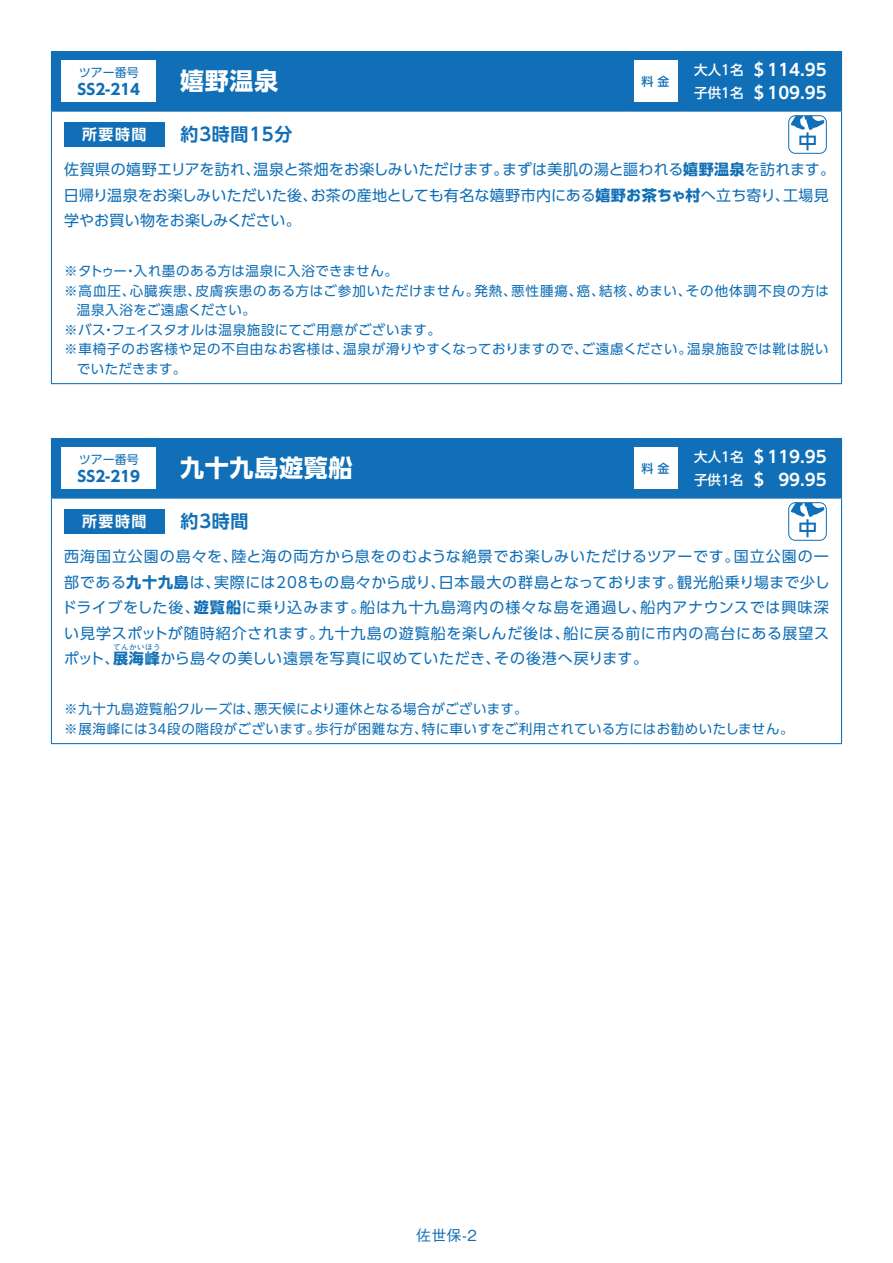
<style>
.page{position:relative;width:893px;height:1263px;background:#fff}
.page>*{position:absolute;margin:0;border:0;box-sizing:border-box;transform-origin:0 0}
.t1{font:700 24px "UD Shin Go Pro";letter-spacing:.03em;color:#fff}
.t2{font:700 18px "UD Shin Go Pro De";letter-spacing:.04em;color:#106fb6}
.t3{font:700 16.5px "UD Shin Go Pro De";color:#fff}
.t4{font:15px/25.5px "UD Shin Go Pro";letter-spacing:.03em;color:#106fb6}
.t5{font:15px/25.5px "UD Shin Go Pro";color:#106fb6}
.t6{font:15px "UD Shin Go Pro";letter-spacing:.06em;color:#106fb6}
.t7{font:15px "UD Shin Go Pro";letter-spacing:.075em;color:#106fb6}
.t8{font:15px "UD Shin Go Pro";letter-spacing:.005em;color:#106fb6}
.t9{font:700 15px "UD Shin Go Pro";color:#106fb6}
.t10{font:15px "UD Shin Go Pro";letter-spacing:.055em;color:#106fb6}
.t11{font:15px "UD Shin Go Pro";letter-spacing:.065em;color:#106fb6}
.t12{font:700 15px "UD Shin Go Pro De";letter-spacing:.1em;color:#fff}
.t13{font:500 15px "Gothic BBB Pro";color:#106fb6}
.t14{font:13.5px/19.5px "UD Shin Go Pro";letter-spacing:.045em;color:#106fb6}
.t15{font:13.5px "UD Shin Go Pro";letter-spacing:.025em;color:#106fb6}
.t16{font:13.5px "UD Shin Go Pro";letter-spacing:.02em;color:#106fb6}
.t17{font:13.5px "UD Shin Go Pro";letter-spacing:.015em;color:#106fb6}
.t18{font:13.5px "UD Shin Go Pro";color:#106fb6}
.t19{font:500 13.5px "UD Shin Go Pro";color:#fff}
.t20{font:13.5px "UD Shin Go Pro";letter-spacing:.07em;color:#106fb6}
.t21{font:12px "UD Shin Go Pro";color:#106fb6}
.t22{font:500 12px "UD Shin Go Pro";color:#106fb6}
.t23{font:700 7.5px "UD Shin Go Pro";letter-spacing:.06em;color:#106fb6}
.s1{font-weight:700}
</style>
<div class="page">
<div style="left:52px;top:52px;width:789px;height:59px;background:#106fb6"></div>
<hr style="left:51px;top:51px;width:576px;height:1px;background:#106fb6">
<hr style="left:51px;top:52px;width:1px;height:59px;background:#106fb6">
<hr style="left:627px;top:51px;width:57px;height:1px;background:#106fb6">
<hr style="left:626px;top:52px;width:1px;height:59px;background:#106fb6">
<hr style="left:684px;top:51px;width:158px;height:1px;background:#106fb6">
<hr style="left:684px;top:52px;width:1px;height:59px;background:#106fb6">
<hr style="left:841px;top:52px;width:1px;height:59px;background:#106fb6">
<hr style="left:51px;top:111px;width:576px;height:1px;background:#106fb6">
<hr style="left:51px;top:112px;width:1px;height:46px;background:#106fb6">
<hr style="left:627px;top:111px;width:57px;height:1px;background:#106fb6">
<hr style="left:684px;top:111px;width:158px;height:1px;background:#106fb6">
<hr style="left:841px;top:112px;width:1px;height:46px;background:#106fb6">
<hr style="left:51px;top:158px;width:1px;height:225px;background:#106fb6">
<hr style="left:841px;top:158px;width:1px;height:225px;background:#106fb6">
<hr style="left:51px;top:383px;width:576px;height:1px;background:#106fb6">
<hr style="left:627px;top:383px;width:57px;height:1px;background:#106fb6">
<hr style="left:684px;top:383px;width:158px;height:1px;background:#106fb6">
<div style="left:62px;top:60px;width:94px;height:42px;background:#fff"></div>
<div style="left:634px;top:60px;width:43px;height:42px;background:#fff"></div>
<div style="left:64px;top:122px;width:101px;height:25px;background:#106fb6"></div>
<div style="left:788px;top:115px;width:39px;height:39px;border:1px solid #106fb6;border-radius:7px"></div>
<svg style="left:790px;top:116px;width:35px;height:34px"></svg>
<div style="left:52px;top:439px;width:789px;height:58px;background:#106fb6"></div>
<hr style="left:51px;top:438px;width:576px;height:1px;background:#106fb6">
<hr style="left:51px;top:439px;width:1px;height:58px;background:#106fb6">
<hr style="left:627px;top:438px;width:57px;height:1px;background:#106fb6">
<hr style="left:626px;top:439px;width:1px;height:58px;background:#106fb6">
<hr style="left:684px;top:438px;width:158px;height:1px;background:#106fb6">
<hr style="left:684px;top:439px;width:1px;height:58px;background:#106fb6">
<hr style="left:841px;top:439px;width:1px;height:58px;background:#106fb6">
<hr style="left:51px;top:497px;width:576px;height:2px;background:#106fb6">
<hr style="left:51px;top:499px;width:1px;height:46px;background:#106fb6">
<hr style="left:627px;top:497px;width:57px;height:2px;background:#106fb6">
<hr style="left:684px;top:497px;width:158px;height:2px;background:#106fb6">
<hr style="left:841px;top:499px;width:1px;height:46px;background:#106fb6">
<hr style="left:51px;top:545px;width:1px;height:198px;background:#106fb6">
<hr style="left:841px;top:545px;width:1px;height:198px;background:#106fb6">
<hr style="left:51px;top:743px;width:576px;height:1px;background:#106fb6">
<hr style="left:627px;top:743px;width:57px;height:1px;background:#106fb6">
<hr style="left:684px;top:743px;width:158px;height:1px;background:#106fb6">
<div style="left:62px;top:447px;width:94px;height:42px;background:#fff"></div>
<div style="left:634px;top:447px;width:43px;height:42px;background:#fff"></div>
<div style="left:64px;top:509px;width:101px;height:25px;background:#106fb6"></div>
<div style="left:788px;top:502px;width:39px;height:39px;border:1px solid #106fb6;border-radius:7px"></div>
<svg style="left:790px;top:503px;width:35px;height:34px"></svg>
<p class="t21" style="left:79px;top:63px;width:61px">ツアー番号</p>
<p class="t3" style="left:751px;top:57px;width:77px">＄114.95</p>
<p class="t19" style="left:694px;top:59px;width:51px">大人1名</p>
<h1 class="t1" style="left:180px;top:62px;width:100px">嬉野温泉</h1>
<p class="t22" style="left:641px;top:72px;width:29px">料金</p>
<p class="t9" style="left:78px;top:77px;width:64px">SS2-214</p>
<p class="t3" style="left:751px;top:79px;width:77px">＄109.95</p>
<p class="t19" style="left:694px;top:82px;width:51px">子供1名</p>
<p class="t12" style="left:82px;top:122px;width:66px">所要時間</p>
<p class="t2" style="left:181px;top:120px;width:113px">約3時間15分</p>
<p class="t4" style="left:502px;top:156px;width:334px">まずは美肌の湯と謳われる<span class="s1">嬉野温泉</span>を訪れます。</p>
<p class="t8" style="left:254px;top:157px;width:256px">温泉と茶畑をお楽しみいただけます。</p>
<p class="t4" style="left:64px;top:156px;width:198px">佐賀県の嬉野エリアを訪れ、</p>
<p class="t5" style="left:64px;top:182px;width:255px">日帰り温泉をお楽しみいただいた後、学やお買い物をお楽しみください。</p>
<p class="t14" style="left:134px;top:261px;width:266px">入れ墨のある方は温泉に入浴できません。</p>
<p class="t4" style="left:311px;top:182px;width:481px">お茶の産地としても有名な嬉野市内にある<span class="s1">嬉野お茶ちゃ村</span>へ立ち寄り、</p>
<p class="t4" style="left:783px;top:182px;width:47px">工場見</p>
<p class="t14" style="left:64px;top:261px;width:64px">※タトゥー</p>
<p class="t14" style="left:124px;top:261px;width:15px">・</p>
<p class="t14" style="left:196px;top:280px;width:285px">皮膚疾患のある方はご参加いただけません。</p>
<p class="t14" style="left:64px;top:280px;width:73px">※高血圧、</p>
<p class="t15" style="left:77px;top:299px;width:181px">温泉入浴をご遠慮ください。</p>
<p class="t15" style="left:64px;top:318px;width:378px">※バスフェイスタオルは温泉施設にてご用意がございます。</p>
<p class="t20" style="left:686px;top:279px;width:145px">その他体調不良の方は</p>
<p class="t14" style="left:130px;top:280px;width:73px">心臓疾患、</p>
<p class="t14" style="left:599px;top:280px;width:44px">結核、</p>
<p class="t14" style="left:511px;top:280px;width:95px">悪性腫瘍 癌、 、</p>
<p class="t14" style="left:474px;top:280px;width:44px">発熱、</p>
<p class="t14" style="left:636px;top:280px;width:57px">めまい、</p>
<p class="t14" style="left:102px;top:319px;width:15px">・</p>
<p class="t18" style="left:343px;top:338px;width:246px">温泉が滑りやすくなっておりますので、</p>
<p class="t14" style="left:582px;top:339px;width:112px">ご遠慮ください。</p>
<p class="t14" style="left:687px;top:339px;width:143px">温泉施設では靴は脱い</p>
<p class="t14" style="left:77px;top:339px;width:273px;text-indent:-13px">※車椅子のお客様や足の不自由なお客様は、でいただきます。</p>
<p class="t21" style="left:79px;top:450px;width:61px">ツアー番号</p>
<p class="t3" style="left:751px;top:444px;width:77px">＄119.95</p>
<p class="t19" style="left:694px;top:446px;width:51px">大人1名</p>
<h1 class="t1" style="left:180px;top:449px;width:174px">九十九島遊覧船</h1>
<p class="t22" style="left:641px;top:459px;width:29px">料金</p>
<p class="t9" style="left:78px;top:464px;width:64px">SS2-219</p>
<p class="t3" style="left:778px;top:466px;width:50px">99.95</p>
<p class="t3" style="left:751px;top:466px;width:18px">＄</p>
<p class="t19" style="left:694px;top:469px;width:51px">子供1名</p>
<p class="t12" style="left:82px;top:509px;width:66px">所要時間</p>
<p class="t2" style="left:181px;top:507px;width:70px">約3時間</p>
<p class="t4" style="left:231px;top:543px;width:509px">陸と海の両方から息をのむような絶景でお楽しみいただけるツアーです。</p>
<p class="t11" style="left:64px;top:544px;width:175px">西海国立公園の島々を、</p>
<p class="t4" style="left:734px;top:543px;width:96px">国立公園の一</p>
<p class="t4" style="left:64px;top:569px;width:158px">部である<span class="s1">九十九島</span>は、</p>
<p class="t4" style="left:677px;top:569px;width:154px">観光船乗り場まで少し</p>
<p class="t4" style="left:439px;top:569px;width:245px">日本最大の群島となっております。</p>
<p class="t4" style="left:214px;top:569px;width:233px">実際には208もの島々から成り、</p>
<p class="t4" style="left:62px;top:594px;width:139px">ドライブをした後、</p>
<p class="t4" style="left:194px;top:594px;width:173px"><span class="s1">遊覧船</span>に乗り込みます。</p>
<p class="t7" style="left:360px;top:595px;width:288px">船は九十九島湾内の様々な島を通過し、</p>
<p class="t10" style="left:640px;top:595px;width:190px">船内アナウンスでは興味深</p>
<p class="t4" style="left:64px;top:620px;width:438px">い見学スポットが随時紹介されます。<br>ポット<span class="s1">展</span>、 <span class="s1">海峰</span>から島々の美しい遠景を写真に収めていただき、</p>
<p class="t6" style="left:319px;top:621px;width:252px">九十九島の遊覧船を楽しんだ後は、</p>
<p class="t4" style="left:563px;top:620px;width:267px">船に戻る前に市内の高台にある展望ス</p>
<p class="t23" style="left:113px;top:641px;width:49px">てんかいほう</p>
<p class="t6" style="left:494px;top:646px;width:156px">その後港へ戻ります。</p>
<p class="t17" style="left:254px;top:698px;width:275px">悪天候により運休となる場合がございます。</p>
<p class="t14" style="left:64px;top:699px;width:197px">※九十九島遊覧船クルーズは、</p>
<p class="t14" style="left:64px;top:718px;width:258px">※展海峰には34段の階段がございます。</p>
<p class="t14" style="left:315px;top:718px;width:114px">歩行が困難な方、</p>
<p class="t16" style="left:422px;top:717px;width:373px">特に車いすをご利用されている方にはお勧めいたしません。</p>
<p class="t13" style="left:416px;top:1223px;width:62px">佐世保-2</p>
</div>
